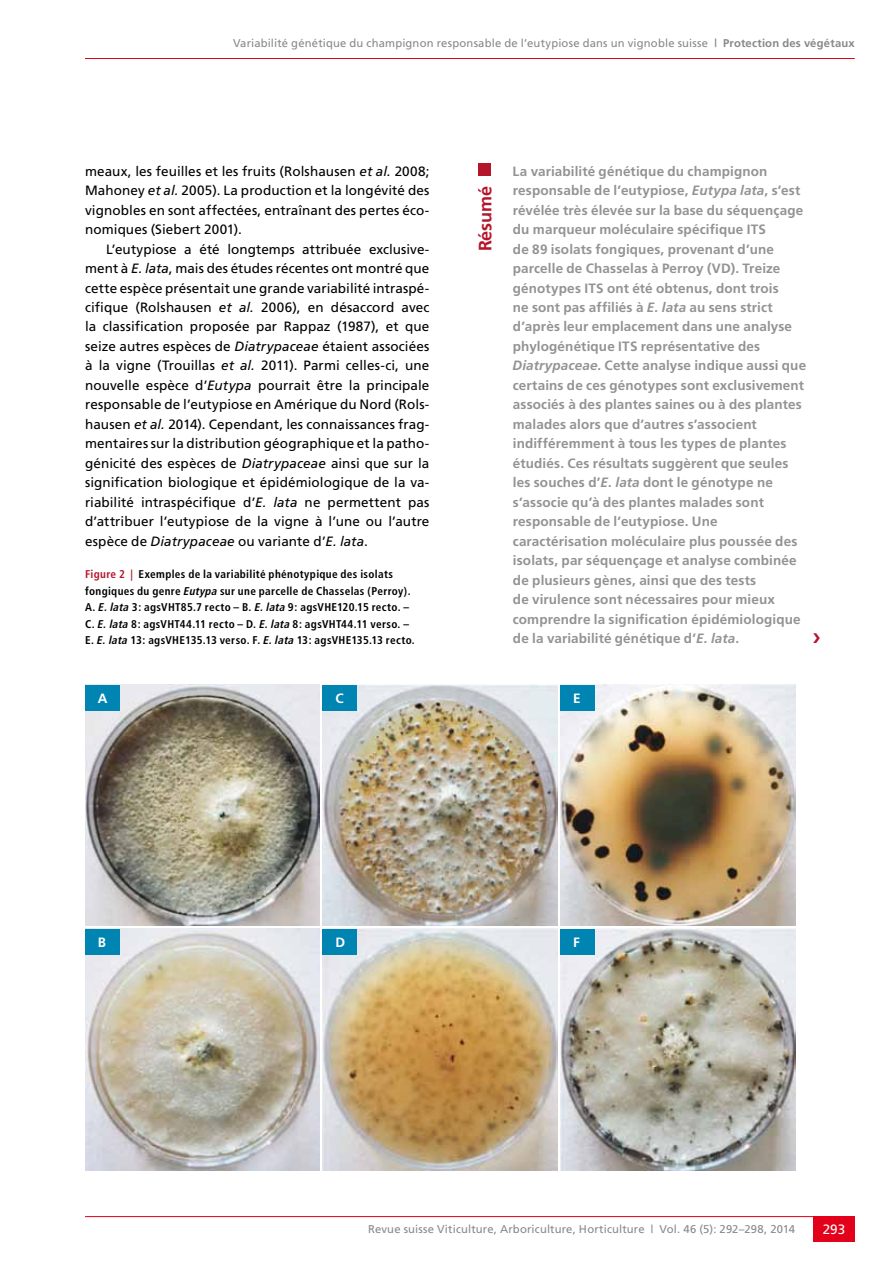
<style>
.page{position:relative;width:893px;height:1263px;background:#fff}
.page>*{position:absolute;margin:0;border:0;box-sizing:border-box;transform-origin:0 0}
.t1{font:700 18px "Frutiger";letter-spacing:-.005em;color:#b5152b}
.t2{font:700 13.5px/19.5px "Frutiger";letter-spacing:.01em;color:#929395}
.t3{font:13.5px/19.5px "Frutiger";letter-spacing:.01em;color:#000;text-align:justify}
.t4{font:700 13.5px "Frutiger";color:#fff}
.t5{font:13.5px "Frutiger";color:#fff}
.t6{font:700 condensed 11.25px/16.5px "Frutiger";letter-spacing:.03em;color:#000}
.t7{font:11.25px "Frutiger";letter-spacing:.015em;color:#87888a}
.s1{font-weight:700}
.s2{font-style:italic}
.s3{color:#b5152b}
</style>
<div class="page">
<hr style="left:85px;top:58px;width:770px;height:1px;background:#e2001a">
<hr style="left:85px;top:1216px;width:770px;height:1px;background:#e2001a">
<div style="left:813px;top:1216px;width:42px;height:26px;background:#e2001a"></div>
<div style="left:478px;top:163px;width:13px;height:13px;background:#b5152b"></div>
<img style="left:85px;top:685px;width:235px;height:241px">
<div style="left:85px;top:685px;width:34px;height:25px;background:#0084b1"></div>
<img style="left:85px;top:929px;width:235px;height:241px">
<div style="left:85px;top:929px;width:34px;height:26px;background:#0084b1"></div>
<img style="left:323px;top:685px;width:235px;height:241px">
<div style="left:323px;top:685px;width:34px;height:25px;background:#0084b1"></div>
<img style="left:323px;top:929px;width:235px;height:241px">
<div style="left:323px;top:929px;width:34px;height:26px;background:#0084b1"></div>
<img style="left:560px;top:685px;width:235px;height:241px">
<div style="left:560px;top:685px;width:34px;height:25px;background:#0084b1"></div>
<img style="left:560px;top:929px;width:235px;height:241px">
<div style="left:560px;top:929px;width:34px;height:26px;background:#0084b1"></div>
<p class="t7" style="left:233px;top:37px;width:623px">Variabilité génétique du champignon responsable de l’eutypiose dans un vignoble suisse <span class="s1">| Protection des végétaux</span></p>
<p class="t3" style="left:85px;top:161px;width:346px">meaux, les feuilles et les fruits (Rolshausen <span class="s2">et al.</span> 2008; Mahoney <span class="s2">et al.</span> 2005). La production et la longévité des vignobles en sont affectées, entraînant des pertes éco&shy;nomiques (Siebert 2001).</p>
<p class="t3" style="left:85px;top:239px;width:346px;text-indent:21px">L’eutypiose a été longtemps attribuée exclusive&shy;ment à <span class="s2">E. lata</span>, mais des études récentes ont montré que cette espèce présentait une grande variabilité intraspé&shy;cifique (Rolshausen <span class="s2">et al.</span> 2006), en désaccord avec la classification proposée par Rappaz (1987), et que seize autres espèces de <span class="s2">Diatrypaceae</span> étaient associées à la vigne (Trouillas <span class="s2">et al.</span> 2011). Parmi celles-ci, une nouvelle espèce d’<span class="s2">Eutypa</span> pourrait être la principale responsable de l’eutypiose en Amérique du Nord (Rols&shy;hausen <span class="s2">et al.</span> 2014). Cependant, les connaissances frag&shy;mentaires sur la distribution géographique et la patho&shy;génicité des espèces de <span class="s2">Diatrypaceae</span> ainsi que sur la signification biologique et épidémiologique de la va&shy;riabilité intraspécifique d’<span class="s2">E. lata</span> ne permettent pas d’attribuer l’eutypiose de la vigne à l’une ou l’autre espèce de <span class="s2">Diatrypaceae</span> ou variante d’<span class="s2">E. lata</span>.</p>
<p class="t6" style="left:85px;top:566px;width:331px"><span class="s3">Figure 2 |</span> Exemples de la variabilité phénotypique des isolats fongiques du genre <span class="s2">Eutypa</span> sur une parcelle de Chasselas (Perroy).<br>A. <span class="s2">E. lata</span> 3: agsVHT85.7 recto – B. <span class="s2">E. lata</span> 9: agsVHE120.15 recto. – C. <span class="s2">E. lata</span> 8: agsVHT44.11 recto – D. <span class="s2">E. lata</span> 8: agsVHT44.11 verso. – E. <span class="s2">E. lata</span> 13: agsVHE135.13 verso. F. <span class="s2">E. lata</span> 13: agsVHE135.13 recto.</p>
<p class="t4" style="left:98px;top:690px;width:11px">A</p>
<p class="t4" style="left:335px;top:690px;width:10px">C</p>
<h1 class="t1" style="left:474px;top:251px;width:67px;rotate:-90deg">Résumé</h1>
<p class="t2" style="left:512px;top:161px;width:295px">La variabilité génétique du champignon responsable de l’eutypiose, <span class="s2">Eutypa lata</span>, s’est révélée très élevée sur la base du séquençage du marqueur moléculaire spécifique ITS<br>de 89 isolats fongiques, provenant d’une parcelle de Chasselas à Perroy (VD). Treize génotypes ITS ont été obtenus, dont trois<br>ne sont pas affiliés à <span class="s2">E. lata</span> au sens strict d’après leur emplacement dans une analyse phylogénétique ITS représentative des <span class="s2">Diatrypaceae</span>. Cette analyse indique aussi que certains de ces génotypes sont exclusivement associés à des plantes saines ou à des plantes malades alors que d’autres s’associent indifféremment à tous les types de plantes étudiés. Ces résultats suggèrent que seules les souches d’<span class="s2">E. lata</span> dont le génotype ne s’associe qu’à des plantes malades sont responsable de l’eutypiose. Une caractérisation moléculaire plus poussée des isolats, par séquençage et analyse combinée de plusieurs gènes, ainsi que des tests<br>de virulence sont nécessaires pour mieux comprendre la signification épidémiologique de la variabilité génétique d’<span class="s2">E. lata</span>.</p>
<p class="t4" style="left:573px;top:690px;width:9px">E</p>
<p class="t4" style="left:98px;top:934px;width:10px">B</p>
<p class="t4" style="left:335px;top:934px;width:11px">D</p>
<p class="t4" style="left:573px;top:934px;width:8px">F</p>
<p class="t7" style="left:368px;top:1223px;width:429px">Revue suisse Viticulture, Arboriculture, Horticulture | Vol. 46 (5): 292–298, 2014</p>
<p class="t5" style="left:823px;top:1221px;width:24px">293</p>
</div>
